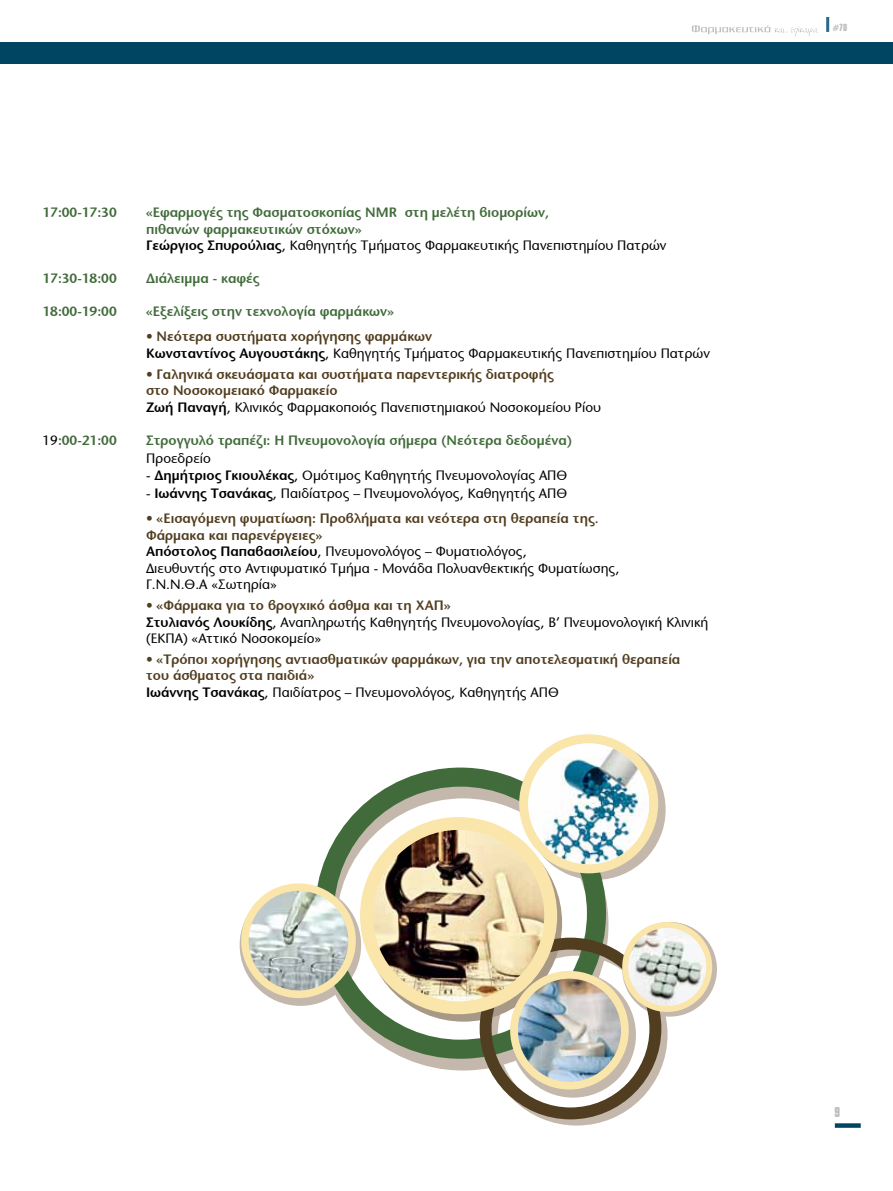
<style>
.page{position:relative;width:893px;height:1191px;background:#fff}
.page>*{position:absolute;margin:0;border:0;box-sizing:border-box;transform-origin:0 0}
.t1{font:700 15px "CF Compacta";color:#bcbec0}
.t2{font:13.5px/16.5px "Kp Furioso Sans";color:#000}
.t3{font:500 13.5px/16.5px "Kp Furioso Sans";color:#416b3b}
.t4{font:500 13.5px/16.5px "Kp Furioso Sans";color:#513d1f}
.t5{font:700 10.8px "CF Compacta";color:#bcbec0}
.s1{color:#000}
.s2{font-weight:400;color:#000}
.s3{font-weight:500;color:#513d1f}
.s4{font-weight:500}
</style>
<div class="page">
<svg style="left:835px;top:1123px;width:26px;height:4px"></svg>
<div style="left:0;top:43px;width:893px;height:21px;background:#004561"></div>
<svg style="left:692px;top:25px;width:126px;height:11px"></svg>
<hr style="left:826px;top:17px;width:3px;height:15px;background:#266b86">
<svg style="left:404px;top:899px;width:204px;height:171px"></svg>
<div style="left:622px;top:922px;width:95px;height:94px;background:#c3b8ab;border-radius:50%"></div>
<div style="left:525px;top:739px;width:141px;height:141px;background:#c3b8ab;border-radius:50%"></div>
<div style="left:240px;top:884px;width:121px;height:122px;background:#c3b8ab;border-radius:50%"></div>
<svg style="left:315px;top:767px;width:291px;height:291px"></svg>
<svg style="left:480px;top:937px;width:187px;height:188px"></svg>
<div style="left:519px;top:734px;width:139px;height:139px;background:#fae5ab;border-radius:50%"></div>
<img style="left:528px;top:743px;width:121px;height:121px;border-radius:60px">
<div style="left:510px;top:971px;width:119px;height:118px;background:#fae5ab;border-radius:50%"></div>
<img style="left:518px;top:978px;width:103px;height:103px;border-radius:52px">
<div style="left:241px;top:883px;width:115px;height:115px;background:#fae5ab;border-radius:50%"></div>
<img style="left:249px;top:891px;width:99px;height:99px;border-radius:50px">
<div style="left:360px;top:817px;width:197px;height:197px;background:#fae5ab;border-radius:50%"></div>
<img style="left:373px;top:830px;width:171px;height:171px;border-radius:86px">
<div style="left:622px;top:922px;width:90px;height:90px;background:#fae5ab;border-radius:50%"></div>
<img style="left:628px;top:928px;width:78px;height:78px;border-radius:39px">
<p class="t3" style="left:43px;top:204px;width:76px">17:00-17:30</p>
<p class="t3" style="left:146px;top:204px;width:522px">«Εφαρμογές της Φασματοσκοπίας NMR στη μελέτη βιομορίων,<br>πιθανών φαρμακευτικών στόχων»<br><span class="s1">Γεώργιος Σπυρούλιας</span><span class="s2">, Καθηγητής Τμήματος Φαρμακευτικής Πανεπιστημίου Πατρών</span></p>
<p class="t3" style="left:43px;top:270px;width:76px">17:30-18:00</p>
<p class="t3" style="left:146px;top:270px;width:115px">Διάλειμμα - καφές</p>
<p class="t3" style="left:43px;top:303px;width:76px">18:00-19:00</p>
<p class="t3" style="left:146px;top:303px;width:249px">«Εξελίξεις στην τεχνολογία φαρμάκων»</p>
<p class="t2" style="left:146px;top:328px;width:565px"><span class="s3">• Νεότερα συστήματα χορήγησης φαρμάκων<br></span><span class="s4">Κωνσταντίνος Αυγουστάκης</span>, Καθηγητής Τμήματος Φαρμακευτικής Πανεπιστημίου Πατρών</p>
<p class="t4" style="left:146px;top:365px;width:457px">• Γαληνικά σκευάσματα και συστήματα παρεντερικής διατροφής<br>στο Νοσοκομειακό Φαρμακείο<br><span class="s1">Ζωή Παναγή</span><span class="s2">, Κλινικός Φαρμακοποιός Πανεπιστημιακού Νοσοκομείου Ρίου</span></p>
<p class="t3" style="left:43px;top:431px;width:76px"><span class="s2">19</span>:00-21:00</p>
<p class="t3" style="left:146px;top:431px;width:428px">Στρογγυλό τραπέζι: H Πνευμονολογία σήμερα (Νεότερα δεδομένα)</p>
<p class="t2" style="left:146px;top:450px;width:66px">Προεδρείο</p>
<p class="t2" style="left:146px;top:466px;width:423px">- <span class="s4">Δημήτριος Γκιουλέκας</span>, Ομότιμος Καθηγητής Πνευμονολογίας ΑΠΘ</p>
<p class="t2" style="left:146px;top:485px;width:423px">- <span class="s4">Ιωάννης Τσανάκας</span>, Παιδίατρος – Πνευμονολόγος, Καθηγητής ΑΠΘ</p>
<p class="t2" style="left:146px;top:510px;width:475px"><span class="s3">• «Εισαγόμενη φυματίωση: Προβλήματα και νεότερα στη θεραπεία της.<br>Φάρμακα και παρενέργειες»<br></span><span class="s4">Απόστολος Παπαβασιλείου</span>, Πνευμονολόγος – Φυματιολόγος,<br>Διευθυντής στο Αντιφυματικό Τμήμα - Μονάδα Πολυανθεκτικής Φυματίωσης, Γ.Ν.Ν.Θ.Α «Σωτηρία»</p>
<p class="t2" style="left:146px;top:597px;width:564px"><span class="s3">• «Φάρμακα για το βρογχικό άσθμα και τη ΧΑΠ»<br></span><span class="s4">Στυλιανός Λουκίδης</span>, Αναπληρωτής Καθηγητής Πνευμονολογίας, Β’ Πνευμονολογική Κλινική (ΕΚΠΑ) «Αττικό Νοσοκομείο»</p>
<p class="t4" style="left:146px;top:651px;width:536px">• «Τρόποι χορήγησης αντιασθματικών φαρμάκων, για την αποτελεσματική θεραπεία του άσθματος στα παιδιά»<br><span class="s1">Ιωάννης Τσανάκας</span><span class="s2">, Παιδίατρος – Πνευμονολόγος, Καθηγητής ΑΠΘ</span></p>
<p class="t5" style="left:832px;top:23px;width:16px">#70</p>
<p class="t1" style="left:834px;top:1105px;width:7px">9</p>
</div>
